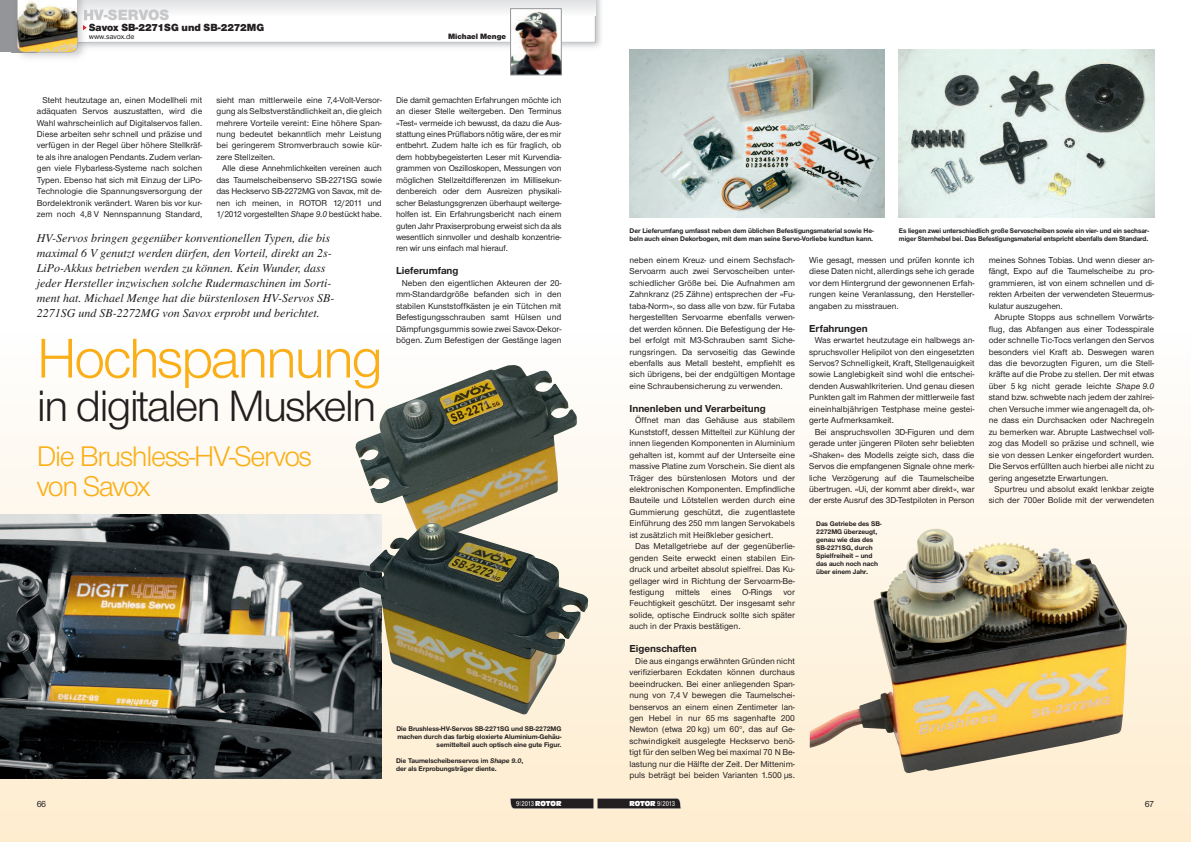
<style>
.page{position:relative;width:1191px;height:842px;background:#fff}
.page>*{position:absolute;margin:0;border:0;box-sizing:border-box;transform-origin:0 0}
.t1{font:58px "Nimbus San Nov T";letter-spacing:-.045em;color:#faaf18}
.t2{font:45.5px "Nimbus San Nov T";letter-spacing:-.045em;color:#231f20}
.t3{font:29.5px/29.8px "Nimbus San Nov T";letter-spacing:-.045em;color:#faaf18}
.t4{font:900 15.5px "Nimbus San Nov T";color:#c7c8ca}
.t5{font:italic 12px/15px "Times";color:#231f20}
.t6{font:900 10.8px "Nimbus San Nov T";color:#231f20}
.t7{font:700 10.5px "Nimbus San Nov T";color:#231f20}
.t8{font:500 9.2px "Nimbus San Nov T";color:#231f20}
.t9{font:500 8.9px/11.5px "Nimbus San Nov T";color:#231f20;text-align:justify}
.t10{font:900 8px "Nimbus San Nov T";color:#231f20}
.t11{font:500 7.6px "Nimbus San Nov T";color:#231f20}
.t12{font:7.5px "Antique Olive T Compact";letter-spacing:-.015em;color:#fff}
.t13{font:7.5px "Nimbus San T Reg Con";color:#fff}
.t14{font:700 7px/8px "Nimbus San Nov T";letter-spacing:-.005em;color:#231f20}
.s1{font-family:"Nimbus San Nov T Med Ita";font-weight:400}
.s2{font-style:italic}
.s3{font-family:"Nimbus San Nov T";color:#c7c8ca}
.s4{font-family:"Antique Olive T Compact"}
.s5{font-family:"Nimbus San T Reg Con"}
</style>
<div class="page">
<div style="left:0;top:332px;width:1191px;height:510px;background:linear-gradient(to bottom,#fefefe,#fdeccd)"></div>
<img style="left:0;top:515px;width:382px;height:263px">
<svg style="left:510px;top:798px;width:171px;height:11px;background:#403b3b"></svg>
<img style="left:11px;top:0;width:590px;height:54px">
<img style="left:512px;top:52px;width:47px;height:21px">
<div style="left:510px;top:9px;width:51px;height:66px;border:1px solid #939598"></div>
<img style="left:12px;top:52px;width:78px;height:6px">
<svg style="left:0;top:0;width:595px;height:52px"></svg>
<img style="left:355px;top:365px;width:222px;height:180px">
<img style="left:358px;top:522px;width:230px;height:193px">
<img style="left:629px;top:50px;width:255px;height:167px">
<img style="left:899px;top:50px;width:255px;height:167px">
<img style="left:809px;top:528px;width:318px;height:245px">
<h3 class="t4" style="left:83px;top:6px;width:88px">HV-SERVOS</h3>
<p class="t6" style="left:89px;top:21px;width:177px">Savox SB-2271SG und SB-2272MG</p>
<p class="t11" style="left:89px;top:32px;width:47px">www.savox.de</p>
<p class="t10" style="left:448px;top:32px;width:60px">Michael Menge</p>
<p class="t9" style="left:37px;top:94px;width:167px;text-indent:6px">Steht heutzutage an, einen Modellheli mit adäquaten Servos auszustatten, wird die Wahl wahrscheinlich auf Digitalservos fallen.<br>Diese arbeiten sehr schnell und präzise und verfügen in der Regel über höhere Stellkräf&shy;te als ihre analogen Pendants. Zudem verlan&shy;gen viele Flybarless-Systeme nach solchen Typen. Ebenso hat sich mit Einzug der LiPo-Technologie die Spannungsversorgung der Bordelektronik verändert. Waren bis vor kur&shy;zem noch 4,8 V Nennspannung Standard,</p>
<p class="t9" style="left:216px;top:94px;width:167px">sieht man mittlerweile eine 7,4-Volt-Versor&shy;gung als Selbstverständlichkeit an, die gleich mehrere Vorteile vereint: Eine höhere Span&shy;nung bedeutet bekanntlich mehr Leistung bei geringerem Stromverbrauch sowie kür&shy;zere Stellzeiten.</p>
<p class="t9" style="left:216px;top:162px;width:167px;text-indent:6px">Alle diese Annehmlichkeiten vereinen auch das Taumelscheibenservo SB-2271SG sowie das Heckservo SB-2272MG von Savox, mit de&shy;nen ich meinen, in ROTOR 12/2011 und 1/2012 vorgestellten <span class="s1">Shape 9.0</span> bestückt habe.</p>
<p class="t5" style="left:37px;top:231px;width:299px">HV-Servos bringen gegenüber konventionellen Typen, die bis maximal 6 V genutzt werden dürfen, den Vorteil, direkt an 2s-LiPo-Akkus betrieben werden zu können. Kein Wunder, dass jeder Hersteller inzwischen solche Rudermaschinen im Sorti&shy;ment hat. Michael Menge hat die bürstenlosen HV-Servos SB-2271SG und SB-2272MG von Savox erprobt und berichtet.</p>
<h1 class="t1" style="left:37px;top:324px;width:348px">Hochspannung</h1>
<h2 class="t2" style="left:37px;top:378px;width:341px">in digitalen Muskeln</h2>
<h3 class="t3" style="left:37px;top:441px;width:277px">Die Brushless-HV-Servos von Savox</h3>
<p class="t9" style="left:396px;top:94px;width:167px">Die damit gemachten Erfahrungen möchte ich an dieser Stelle weitergeben. Den Terminus »Test« vermeide ich bewusst, da dazu die Aus&shy;stattung eines Prüflabors nötig wäre, der es mir entbehrt. Zudem halte ich es für fraglich, ob dem hobbybegeisterten Leser mit Kurvendia&shy;grammen von Oszilloskopen, Messungen von möglichen Stellzeitdifferenzen im Millisekun&shy;denbereich oder dem Ausreizen physikali&shy;scher Belastungsgrenzen überhaupt weiterge&shy;holfen ist. Ein Erfahrungsbericht nach einem guten Jahr Praxiserprobung erweist sich da als wesentlich sinnvoller und deshalb konzentrie&shy;ren wir uns einfach mal hierauf.</p>
<p class="t7" style="left:396px;top:265px;width:64px">Lieferumfang</p>
<p class="t9" style="left:396px;top:277px;width:167px;text-indent:6px">Neben den eigentlichen Akteuren der 20- mm-Standardgröße befanden sich in den stabilen Kunststoffkästen je ein Tütchen mit Befestigungsschrauben samt Hülsen und Dämpfungsgummis sowie zwei Savox-Dekor&shy;bögen. Zum Befestigen der Gestänge lagen</p>
<p class="t14" style="left:396px;top:725px;width:166px;text-align:right">Die Brushless-HV-Servos SB-2271SG und SB-2272MG machen durch das farbig eloxierte Aluminium-Gehäu&shy;semittelteil auch optisch eine gute Figur.</p>
<p class="t14" style="left:396px;top:757px;width:129px">Die Taumelscheibenservos im <span class="s2">Shape 9.0</span>, der als Erprobungsträger diente.</p>
<p class="t8" style="left:37px;top:798px;width:11px">66</p>
<p class="t13" style="left:516px;top:799px;width:47px">9<span class="s3">I</span>2013 <span class="s4">ROTOR</span></p>
<p class="t14" style="left:629px;top:227px;width:246px">Der Lieferumfang umfasst neben dem üblichen Befestigungsmaterial sowie He&shy;beln auch einen Dekorbogen, mit dem man seine Servo-Vorliebe kundtun kann.</p>
<p class="t14" style="left:899px;top:227px;width:252px">Es liegen zwei unterschiedlich große Servoscheiben sowie ein vier- und ein sechsar&shy;miger Sternhebel bei. Das Befestigungsmaterial entspricht ebenfalls dem Standard.</p>
<p class="t9" style="left:629px;top:254px;width:167px">neben einem Kreuz- und einem Sechsfach-Servoarm auch zwei Servoscheiben unter&shy;schiedlicher Größe bei. Die Aufnahmen am Zahnkranz (25 Zähne) entsprechen der »Fu&shy;taba-Norm«, so dass alle von bzw. für Futaba hergestellten Servoarme ebenfalls verwen&shy;det werden können. Die Befestigung der He&shy;bel erfolgt mit M3-Schrauben samt Siche&shy;rungsringen. Da servoseitig das Gewinde ebenfalls aus Metall besteht, empfiehlt es sich übrigens, bei der endgültigen Montage eine Schraubensicherung zu verwenden.</p>
<p class="t7" style="left:629px;top:402px;width:138px">Innenleben und Verarbeitung</p>
<p class="t9" style="left:629px;top:414px;width:167px;text-indent:6px">Öffnet man das Gehäuse aus stabilem Kunststoff, dessen Mittelteil zur Kühlung der innen liegenden Komponenten in Aluminium gehalten ist, kommt auf der Unterseite eine massive Platine zum Vorschein. Sie dient als Träger des bürstenlosen Motors und der elektronischen Komponenten. Empfindliche Bauteile und Lötstellen werden durch eine Gummierung geschützt, die zugentlastete Einführung des 250 mm langen Servokabels ist zusätzlich mit Heißkleber gesichert.</p>
<p class="t9" style="left:629px;top:540px;width:167px;text-indent:6px">Das Metallgetriebe auf der gegenüberlie&shy;genden Seite erweckt einen stabilen Ein&shy;druck und arbeitet absolut spielfrei. Das Ku&shy;gellager wird in Richtung der Servoarm-Be&shy;festigung</p>
<p class="t9" style="left:675px;top:586px;width:26px">mittels</p>
<p class="t9" style="left:711px;top:586px;width:22px">eines</p>
<p class="t9" style="left:742px;top:586px;width:32px">O-Rings</p>
<p class="t9" style="left:629px;top:586px;width:167px;text-indent:154px">vor Feuchtigkeit geschützt. Der insgesamt sehr solide, optische Eindruck sollte sich später auch in der Praxis bestätigen.</p>
<p class="t7" style="left:629px;top:642px;width:69px">Eigenschaften</p>
<p class="t9" style="left:629px;top:655px;width:167px;text-indent:6px">Die aus eingangs erwähnten Gründen nicht verifizierbaren Eckdaten können durchaus beeindrucken. Bei einer anliegenden Span&shy;nung von 7,4 V bewegen die Taumelschei&shy;benservos an einem einen Zentimeter lan&shy;gen Hebel in nur 65 ms sagenhafte 200<br>Newton (etwa 20 kg) um 60°, das auf Ge&shy;schwindigkeit ausgelegte Heckservo benö&shy;tigt für den selben Weg bei maximal 70 N Be&shy;lastung nur die Hälfte der Zeit. Der Mittenim&shy;puls beträgt bei beiden Varianten 1.500 µs.</p>
<p class="t9" style="left:809px;top:254px;width:167px">Wie gesagt, messen und prüfen konnte ich diese Daten nicht, allerdings sehe ich gerade vor dem Hintergrund der gewonnenen Erfah&shy;rungen keine Veranlassung, den Hersteller&shy;angaben zu misstrauen.</p>
<p class="t7" style="left:809px;top:322px;width:60px">Erfahrungen</p>
<p class="t9" style="left:809px;top:334px;width:167px;text-indent:6px">Was erwartet heutzutage ein halbwegs an&shy;spruchsvoller Helipilot von den eingesetzten Servos? Schnelligkeit, Kraft, Stellgenauigkeit sowie Langlebigkeit sind wohl die entschei&shy;denden Auswahlkriterien. Und genau diesen Punkten galt im Rahmen der mittlerweile fast eineinhalbjährigen Testphase meine gestei&shy;gerte Aufmerksamkeit.</p>
<p class="t9" style="left:809px;top:426px;width:167px;text-indent:6px">Bei anspruchsvollen 3D-Figuren und dem gerade unter jüngeren Piloten sehr beliebten »Shaken« des Modells zeigte sich, dass die Servos die empfangenen Signale ohne merk&shy;liche Verzögerung auf die Taumelscheibe übertrugen. »Ui, der kommt aber direkt«, war der erste Ausruf des 3D-Testpiloten in Person</p>
<p class="t14" style="left:816px;top:519px;width:67px">Das Getriebe des SB-<br>2272MG überzeugt, genau wie das des<br>SB-2271SG, durch<br>Spielfreiheit – und das auch noch nach über einem Jahr.</p>
<p class="t9" style="left:988px;top:254px;width:167px">meines Sohnes Tobias. Und wenn dieser an&shy;fängt, Expo auf die Taumelscheibe zu pro&shy;grammieren, ist von einem schnellen und di&shy;rekten Arbeiten der verwendeten Steuermus&shy;kulatur auszugehen.</p>
<p class="t9" style="left:988px;top:311px;width:167px;text-indent:6px">Abrupte Stopps aus schnellem Vorwärts&shy;flug, das Abfangen aus einer Todesspirale oder schnelle Tic-Tocs verlangen den Servos besonders viel Kraft ab. Deswegen waren das die bevorzugten Figuren, um die Stell&shy;kräfte auf die Probe zu stellen. Der mit etwas über 5 kg nicht gerade leichte <span class="s1">Shape 9.0 </span>stand bzw. schwebte nach jedem der zahlrei&shy;chen Versuche immer wie angenagelt da, oh&shy;ne dass ein Durchsacken oder Nachregeln zu bemerken war. Abrupte Lastwechsel voll&shy;zog das Modell so präzise und schnell, wie sie von dessen Lenker eingefordert wurden.<br>Die Servos erfüllten auch hierbei alle nicht zu gering angesetzte Erwartungen.</p>
<p class="t9" style="left:988px;top:483px;width:167px;text-align:right">Spurtreu und absolut exakt lenkbar zeigte sich der 700er Bolide mit der verwendeten</p>
<p class="t12" style="left:629px;top:799px;width:47px">ROTOR <span class="s5">9</span><span class="s3">I</span><span class="s5">2013</span></p>
<p class="t8" style="left:1144px;top:798px;width:11px">67</p>
</div>
